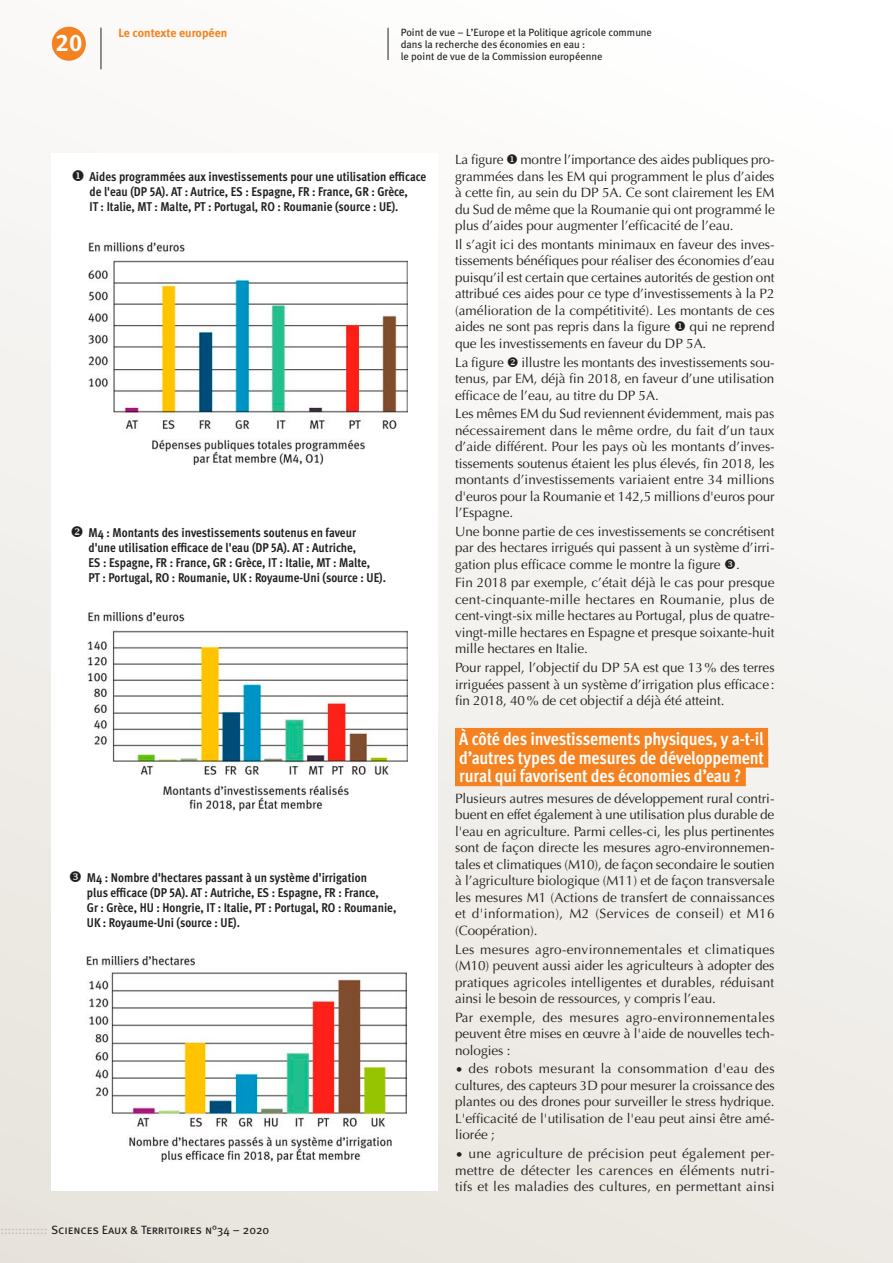
<style>
.page{position:relative;width:893px;height:1263px;background:#fff}
.page>*{position:absolute;margin:0;border:0;box-sizing:border-box;transform-origin:0 0}
.t1{font:24px "Meta Bold Caps Expert";color:#fff}
.t2{font:700 18px "Meta Cond OT";letter-spacing:-.015em;color:#fff}
.t3{font:13.5px/16.5px "Optima";letter-spacing:-.005em;color:#231f20;text-align:justify}
.titre_figure{font:700 12.75px/15px "Meta Cond OT";color:#231f20}
.t4{font:12px "Meta Book Caps";color:#231f20}
.roulette_section{font:700 12px "Meta";color:#f58220}
.roulette_article{font:10.5px/12px "Meta Book LF";color:#231f20}
.s1{color:#bcbdc0}
</style>
<div class="page">
<div style="left:0;top:0;width:893px;height:1263px;background:linear-gradient(to bottom,#fefefd,#ebe7e1)"></div>
<svg style="left:892px;top:0;width:1px;height:1263px"></svg>
<hr style="left:388px;top:28px;width:1px;height:32px;background:#231f20">
<div style="left:455px;top:728px;width:313px;height:21px;background:#f58220"></div>
<div style="left:455px;top:746px;width:313px;height:21px;background:#f58220"></div>
<div style="left:455px;top:765px;width:291px;height:21px;background:#f58220"></div>
<div style="left:51px;top:153px;width:386px;height:1037px;background:#fff"></div>
<img style="left:88px;top:242px;width:320px;height:222px">
<img style="left:87px;top:613px;width:321px;height:197px">
<img style="left:86px;top:956px;width:321px;height:205px">
<div style="left:52px;top:27px;width:34px;height:34px;background:#f58220;border-radius:50%"></div>
<hr style="left:101px;top:28px;width:1px;height:41px;background:#231f20">
<svg style="left:725px;top:559px;width:10px;height:10px"></svg>
<h1 class="t1" style="left:56px;top:28px;width:28px">20</h1>
<p class="roulette_section" style="left:118px;top:25px;width:110px">Le contexte européen</p>
<p class="roulette_article" style="left:401px;top:26px;width:253px">Point de vue – L’Europe et la Politique agricole commune dans la recherche des économies en eau :<br>le point de vue de la Commission européenne</p>
<p class="titre_figure" style="left:89px;top:170px;width:338px;text-indent:-18px">◆ Aides programmées aux investissements pour une utilisation efficace de l'eau (DP 5A). AT : Autrice, ES : Espagne, FR : France, GR : Grèce,<br>IT : Italie, MT : Malte, PT : Portugal, RO : Roumanie (source : UE).</p>
<p class="titre_figure" style="left:89px;top:525px;width:299px;text-indent:-18px">❖ M4 : Montants des investissements soutenus en faveur d'une utilisation efficace de l'eau (DP 5A). AT : Autriche,<br>ES : Espagne, FR : France, GR : Grèce, IT : Italie, MT : Malte,<br>PT : Portugal, RO : Roumanie, UK : Royaume-Uni (source : UE).</p>
<p class="titre_figure" style="left:87px;top:870px;width:311px">M4 : Nombre d'hectares passant à un système d'irrigation<br>plus efficace (DP 5A). AT : Autriche, ES : Espagne, FR : France,<br>Gr : Grèce, HU : Hongrie, IT : Italie, PT : Portugal, RO : Roumanie, UK : Royaume-Uni (source : UE).</p>
<p class="t4" style="left:0;top:1223px;width:270px"><span class="s1">:::::::::::::</span> Sciences Eaux &amp; Territoires n°34 – 2020</p>
<p class="t3" style="left:455px;top:152px;width:321px">La figure ◆ montre l’importance des aides publiques pro&shy;grammées dans les EM qui programment le plus d’aides à cette fin, au sein du DP 5A. Ce sont clairement les EM du Sud de même que la Roumanie qui ont programmé le plus d’aides pour augmenter l’efficacité de l’eau.</p>
<p class="t3" style="left:455px;top:236px;width:321px">Il s’agit ici des montants minimaux en faveur des inves&shy;tissements bénéfiques pour réaliser des économies d’eau puisqu’il est certain que certaines autorités de gestion ont attribué ces aides pour ce type d’investissements à la P2 (amélioration de la compétitivité). Les montants de ces aides ne sont pas repris dans la figure ◆ qui ne reprend que les investissements en faveur du DP 5A.</p>
<p class="t3" style="left:455px;top:354px;width:321px">La figure ❖ illustre les montants des investissements sou&shy;tenus, par EM, déjà fin 2018, en faveur d’une utilisation efficace de l’eau, au titre du DP 5A.</p>
<p class="t3" style="left:455px;top:405px;width:321px">Les mêmes EM du Sud reviennent évidemment, mais pas nécessairement dans le même ordre, du fait d’un taux d’aide différent. Pour les pays où les montants d’inves&shy;tissements soutenus étaient les plus élevés, fin 2018, les montants d’investissements variaient entre 34 millions d'euros pour la Roumanie et 142,5 millions d'euros pour l’Espagne.</p>
<p class="t3" style="left:455px;top:523px;width:321px">Une bonne partie de ces investissements se concrétisent par des hectares irrigués qui passent à un système d’irri&shy;gation plus efficace comme le montre la figure .</p>
<p class="t3" style="left:455px;top:575px;width:321px">Fin 2018 par exemple, c’était déjà le cas pour presque cent-cinquante-mille hectares en Roumanie, plus de cent-vingt-six mille hectares au Portugal, plus de quatre&shy;vingt-mille hectares en Espagne et presque soixante-huit mille hectares en Italie.</p>
<p class="t3" style="left:455px;top:659px;width:321px">Pour rappel, l’objectif du DP 5A est que 13% des terres irriguées passent à un système d’irrigation plus efficace : fin 2018, 40% de cet objectif a déjà été atteint.</p>
<h1 class="t2" style="left:459px;top:727px;width:306px">À côté des investissements physiques, y a-t-il</h1>
<h1 class="t2" style="left:459px;top:746px;width:306px">d’autres types de mesures de développement</h1>
<h1 class="t2" style="left:459px;top:764px;width:284px">rural qui favorisent des économies d’eau ?</h1>
<p class="t3" style="left:455px;top:790px;width:321px">Plusieurs autres mesures de développement rural contri&shy;buent en effet également à une utilisation plus durable de l'eau en agriculture. Parmi celles-ci, les plus pertinentes sont de façon directe les mesures agro-environnemen&shy;tales et climatiques (M10), de façon secondaire le soutien à l’agriculture biologique (M11) et de façon transversale les mesures M1 (Actions de transfert de connaissances et d'information), M2 (Services de conseil) et M16 (Coopération).</p>
<p class="t3" style="left:455px;top:941px;width:321px">Les mesures agro-environnementales et climatiques (M10) peuvent aussi aider les agriculteurs à adopter des pratiques agricoles intelligentes et durables, réduisant ainsi le besoin de ressources, y compris l’eau.</p>
<p class="t3" style="left:455px;top:1009px;width:321px">Par exemple, des mesures agro-environnementales peuvent être mises en œuvre à l'aide de nouvelles tech&shy;nologies :</p>
<p class="t3" style="left:455px;top:1061px;width:321px">• des robots mesurant la consommation d'eau des cultures, des capteurs 3D pour mesurer la croissance des plantes ou des drones pour surveiller le stress hydrique.<br>L'efficacité de l'utilisation de l'eau peut ainsi être amé&shy;liorée ;</p>
<p class="t3" style="left:455px;top:1145px;width:321px">• une agriculture de précision peut également per&shy;mettre de détecter les carences en éléments nutri&shy;tifs et les maladies des cultures, en permettant ainsi</p>
</div>
